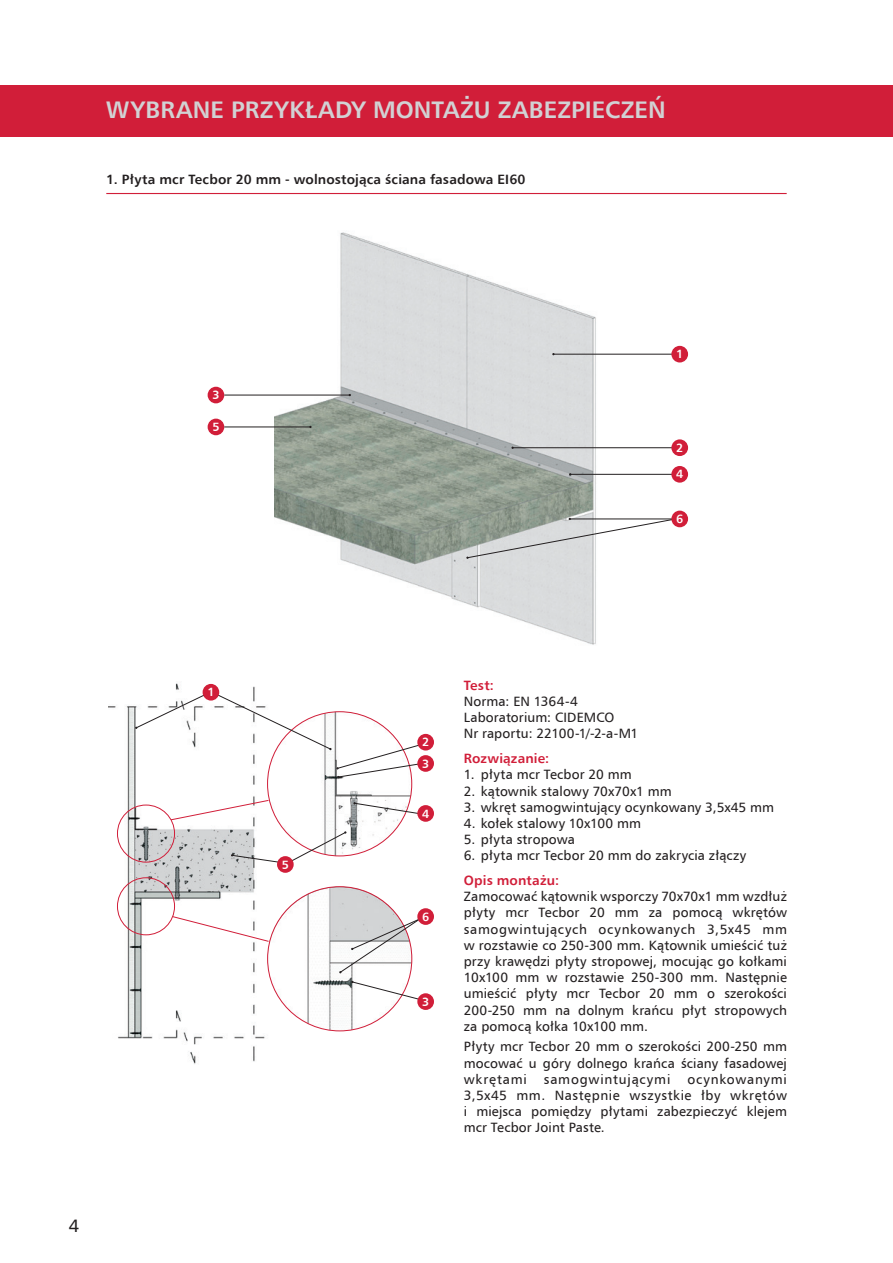
<style>
.page{position:relative;width:893px;height:1263px;background:#fff}
.page>*{position:absolute;margin:0;border:0;box-sizing:border-box;transform-origin:0 0}
.t1{font:700 24px "Humnst 777 EU";letter-spacing:.005em;color:#d1d2d4}
.t2{font:18px "Humnst 777 EU";color:#231f20}
.t3{font:13.5px/16.2px "Humnst 777 EU";letter-spacing:.01em;color:#231f20;text-align:justify}
.t4{font:700 13.5px "Humnst 777 EU";letter-spacing:.01em;color:#231f20}
.t5{font:700 13.5px "Humnst 777 EU";letter-spacing:.01em;color:#d11e39}
.t6{font:13.5px "Humnst 777 EU";letter-spacing:.06em;color:#231f20}
.t7{font:700 12px "Humnst 777 EU";color:#fff}
</style>
<div class="page">
<div style="left:0;top:85px;width:893px;height:51px;background:#d11e39"></div>
<hr style="left:106px;top:193px;width:681px;height:1px;background:#d11e39">
<img style="left:275px;top:232px;width:325px;height:413px">
<div style="left:208px;top:387px;width:16px;height:16px;background:#d11e39;border-radius:50%"></div>
<div style="left:208px;top:419px;width:16px;height:16px;background:#d11e39;border-radius:50%"></div>
<hr style="left:224px;top:395px;width:126px;height:1px;background:#231f20">
<hr style="left:224px;top:427px;width:86px;height:1px;background:#231f20">
<hr style="left:553px;top:354px;width:123px;height:1px;background:#231f20">
<hr style="left:513px;top:447px;width:163px;height:1px;background:#231f20">
<hr style="left:570px;top:474px;width:106px;height:1px;background:#231f20">
<svg style="left:466px;top:518px;width:210px;height:41px"></svg>
<img style="left:108px;top:683px;width:164px;height:381px">
<img style="left:268px;top:712px;width:144px;height:144px;border-radius:72px">
<img style="left:268px;top:887px;width:144px;height:144px;border-radius:72px">
<div style="left:117px;top:805px;width:58px;height:57px;border:1px solid #d11e39;border-radius:50%"></div>
<div style="left:117px;top:877px;width:58px;height:58px;border:1px solid #d11e39;border-radius:50%"></div>
<svg style="left:170px;top:800px;width:99px;height:20px"></svg>
<svg style="left:172px;top:916px;width:97px;height:26px"></svg>
<div style="left:671px;top:346px;width:17px;height:16px;background:#d11e39;border-radius:50%"></div>
<div style="left:671px;top:439px;width:17px;height:17px;background:#d11e39;border-radius:50%"></div>
<div style="left:671px;top:466px;width:17px;height:17px;background:#d11e39;border-radius:50%"></div>
<div style="left:671px;top:511px;width:17px;height:16px;background:#d11e39;border-radius:50%"></div>
<svg style="left:135px;top:694px;width:71px;height:35px"></svg>
<svg style="left:231px;top:854px;width:50px;height:9px"></svg>
<svg style="left:339px;top:918px;width:82px;height:55px"></svg>
<svg style="left:351px;top:981px;width:70px;height:19px"></svg>
<svg style="left:353px;top:802px;width:68px;height:12px"></svg>
<svg style="left:216px;top:694px;width:218px;height:84px"></svg>
<svg style="left:290px;top:831px;width:56px;height:31px"></svg>
<div style="left:203px;top:684px;width:16px;height:16px;background:#d11e39;border-radius:50%"></div>
<div style="left:277px;top:856px;width:17px;height:17px;background:#d11e39;border-radius:50%"></div>
<div style="left:417px;top:734px;width:17px;height:16px;background:#d11e39;border-radius:50%"></div>
<div style="left:417px;top:908px;width:17px;height:17px;background:#d11e39;border-radius:50%"></div>
<div style="left:417px;top:755px;width:17px;height:17px;background:#d11e39;border-radius:50%"></div>
<div style="left:417px;top:993px;width:17px;height:17px;background:#d11e39;border-radius:50%"></div>
<div style="left:417px;top:805px;width:17px;height:17px;background:#d11e39;border-radius:50%"></div>
<h1 class="t1" style="left:106px;top:95px;width:561px">WYBRANE PRZYKŁADY MONTAŻU ZABEZPIECZEŃ</h1>
<p class="t4" style="left:106px;top:171px;width:421px">1. Płyta mcr Tecbor 20 mm - wolnostojąca ściana fasadowa EI60</p>
<p class="t7" style="left:212px;top:387px;width:9px">3</p>
<p class="t7" style="left:212px;top:419px;width:9px">5</p>
<p class="t7" style="left:207px;top:685px;width:9px">1</p>
<p class="t7" style="left:282px;top:857px;width:9px">5</p>
<h2 class="t2" style="left:69px;top:1215px;width:12px">4</h2>
<p class="t7" style="left:676px;top:346px;width:9px">1</p>
<p class="t7" style="left:676px;top:440px;width:9px">2</p>
<p class="t7" style="left:676px;top:467px;width:9px">4</p>
<p class="t7" style="left:676px;top:511px;width:9px">6</p>
<p class="t7" style="left:422px;top:734px;width:9px">2</p>
<p class="t7" style="left:422px;top:756px;width:9px">3</p>
<p class="t7" style="left:422px;top:806px;width:9px">4</p>
<p class="t7" style="left:422px;top:909px;width:9px">6</p>
<p class="t7" style="left:422px;top:994px;width:9px">3</p>
<p class="t5" style="left:464px;top:676px;width:31px">Test:</p>
<p class="t3" style="left:464px;top:693px;width:176px;text-align:left">Norma: EN 1364-4<br>Laboratorium: CIDEMCO<br>Nr raportu: 22100-1/-2-a-M1</p>
<p class="t5" style="left:464px;top:750px;width:87px">Rozwiązanie:</p>
<p class="t3" style="left:464px;top:766px;width:169px">1. płyta mcr Tecbor 20 mm</p>
<p class="t3" style="left:464px;top:782px;width:209px">2. kątownik stalowy 70x70x1 mm</p>
<p class="t3" style="left:464px;top:799px;width:312px">3. wkręt samogwintujący ocynkowany 3,5x45 mm</p>
<p class="t3" style="left:464px;top:815px;width:179px">4. kołek stalowy 10x100 mm</p>
<p class="t3" style="left:464px;top:831px;width:113px">5. płyta stropowa</p>
<p class="t3" style="left:464px;top:847px;width:284px">6. płyta mcr Tecbor 20 mm do zakrycia złączy</p>
<p class="t5" style="left:464px;top:872px;width:97px">Opis montażu:</p>
<p class="t3" style="left:464px;top:888px;width:325px">Zamocować kątownik wsporczy 70x70x1 mm wzdłuż płyty mcr Tecbor 20 mm za pomocą wkrętów samogwintujących ocynkowanych 3,5x45 mm w rozstawie co 250-300 mm. Kątownik umieścić tuż przy krawędzi płyty stropowej, mocując go kołkami 10x100 mm w rozstawie 250-300 mm. Następnie umieścić płyty mcr Tecbor 20 mm o szerokości 200-250 mm na dolnym krańcu płyt stropowych za pomocą kołka 10x100 mm.</p>
<p class="t3" style="left:464px;top:1038px;width:325px">Płyty mcr Tecbor 20 mm o szerokości 200-250 mm mocować u góry dolnego krańca ściany fasadowej wkrętami</p>
<p class="t3" style="left:464px;top:1071px;width:325px;text-indent:224px">ocynkowanymi 3,5x45 mm. Następnie wszystkie łby wkrętów i miejsca pomiędzy płytami zabezpieczyć klejem mcr Tecbor Joint Paste.</p>
<p class="t6" style="left:544px;top:1070px;width:128px">samogwintującymi</p>
</div>
